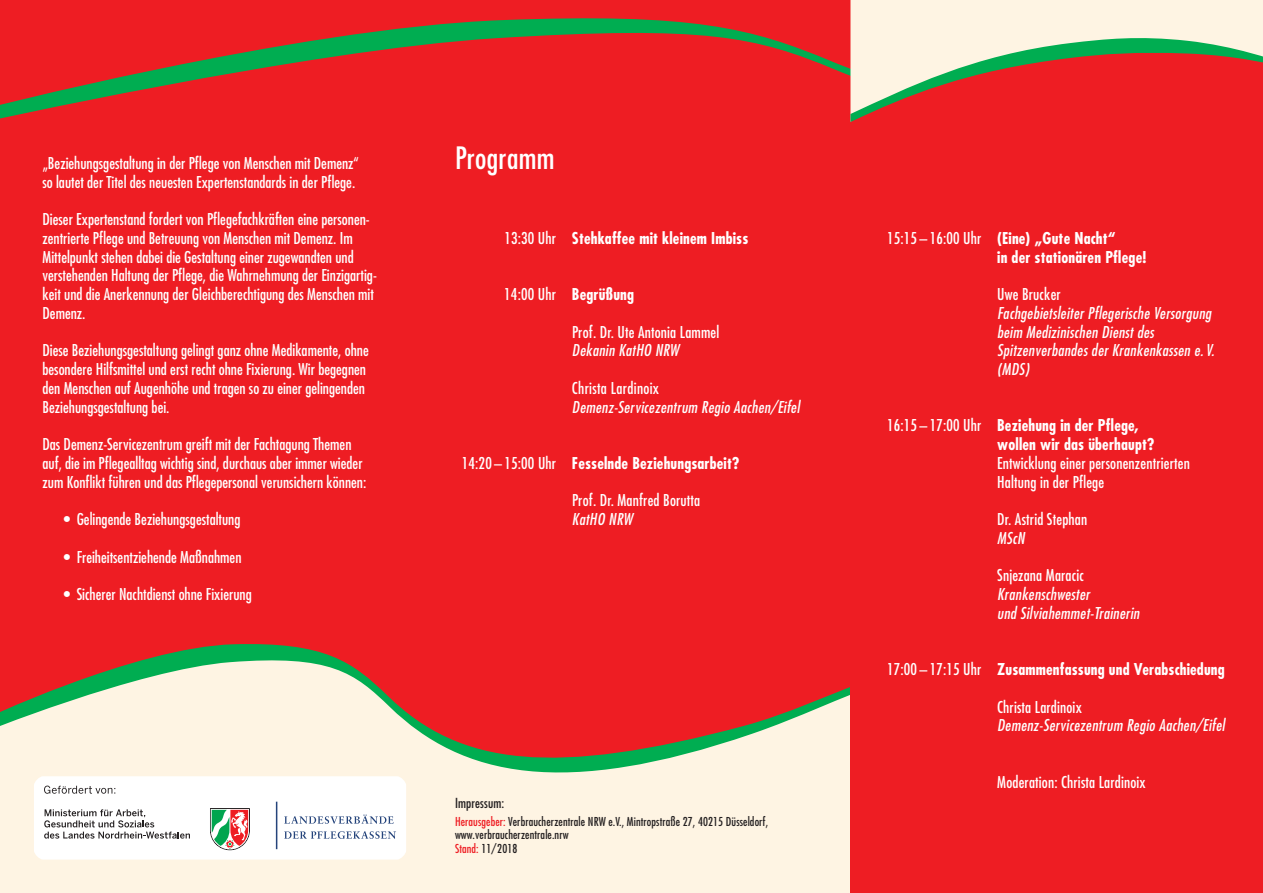
<style>
.page{position:relative;width:1263px;height:893px;background:#ee1d23}
.page>*{position:absolute;margin:0;border:0;box-sizing:border-box;transform-origin:0 0}
.t1{font:condensed 30px "Futura";letter-spacing:.01em;color:#fff}
.t2{font:condensed 15.9px/18.8px "Futura";color:#fff}
.t3{font:italic condensed 15.9px/18.8px "Futura";letter-spacing:.02em;color:#fff}
.t4{font:700 condensed 15.9px/18.8px "Futura";letter-spacing:.01em;color:#fff}
.t5{font:condensed 15.9px "Futura";letter-spacing:.02em;color:#fff}
.t6{font:condensed 13.5px "Futura";letter-spacing:.01em;color:#231f20}
.t7{font:condensed 12px/13.5px "Futura";letter-spacing:.01em;color:#231f20}
.s1{font-weight:400}
.s2{color:#ee1d23}
</style>
<div class="page">
<svg style="left:0;top:18px;width:850px;height:101px"></svg>
<div style="left:0;top:798px;width:850px;height:95px;background:#fef4e3"></div>
<svg style="left:0;top:644px;width:850px;height:154px"></svg>
<div style="left:850px;top:0;width:413px;height:35px;background:#fef4e3"></div>
<svg style="left:850px;top:35px;width:413px;height:87px"></svg>
<div style="left:34px;top:776px;width:372px;height:83px;background:#fff;border-radius:9px"></div>
<svg style="left:210px;top:808px;width:40px;height:42px"></svg>
<svg style="left:44px;top:809px;width:146px;height:30px"></svg>
<svg style="left:284px;top:814px;width:110px;height:10px"></svg>
<svg style="left:284px;top:831px;width:112px;height:8px"></svg>
<hr style="left:276px;top:802px;width:1px;height:47px;background:#25447b">
<svg style="left:44px;top:786px;width:71px;height:8px"></svg>
<p class="t2" style="left:43px;top:153px;width:318px">„Beziehungsgestaltung in der Pflege von Menschen mit Demenz“ so lautet der Titel des neuesten Expertenstandards in der Pflege.</p>
<p class="t2" style="left:43px;top:209px;width:336px">Dieser Expertenstand fordert von Pflegefachkräften eine personen&shy;zentrierte Pflege und Betreuung von Menschen mit Demenz. Im Mittelpunkt stehen dabei die Gestaltung einer zugewandten und verstehenden Haltung der Pflege, die Wahrnehmung der Einzigartig&shy;keit und die Anerkennung der Gleichberechtigung des Menschen mit Demenz.</p>
<p class="t2" style="left:43px;top:341px;width:328px">Diese Beziehungsgestaltung gelingt ganz ohne Medikamente, ohne besondere Hilfsmittel und erst recht ohne Fixierung. Wir begegnen den Menschen auf Augenhöhe und tragen so zu einer gelingenden Beziehungsgestaltung bei.</p>
<p class="t2" style="left:43px;top:434px;width:325px">Das Demenz-Servicezentrum greift mit der Fachtagung Themen auf, die im Pflegealltag wichtig sind, durchaus aber immer wieder zum Konflikt führen und das Pflegepersonal verunsichern können:</p>
<p class="t2" style="left:64px;top:509px;width:178px">• Gelingende Beziehungsgestaltung</p>
<p class="t2" style="left:64px;top:547px;width:179px">• Freiheitsentziehende Maßnahmen</p>
<p class="t2" style="left:64px;top:584px;width:190px">• Sicherer Nachtdienst ohne Fixierung</p>
<h1 class="t1" style="left:455px;top:139px;width:101px">Programm</h1>
<p class="t4" style="left:504px;top:228px;width:245px"><span class="s1">13:30 Uhr</span> Stehkaffee mit kleinem Imbiss</p>
<p class="t4" style="left:504px;top:285px;width:131px"><span class="s1">14:00 Uhr</span> Begrüßung</p>
<p class="t2" style="left:572px;top:322px;width:149px">Prof. Dr. Ute Antonia Lammel</p>
<p class="t3" style="left:572px;top:341px;width:109px">Dekanin KatHO NRW</p>
<p class="t5" style="left:572px;top:378px;width:89px">Christa Lardinoix</p>
<p class="t3" style="left:572px;top:397px;width:229px">Demenz-Servicezentrum Regio Aachen/Eifel</p>
<p class="t4" style="left:462px;top:453px;width:279px"><span class="s1">14:20 – 15:00 Uhr</span> Fesselnde Beziehungsarbeit?</p>
<p class="t2" style="left:572px;top:491px;width:130px">Prof. Dr. Manfred Borutta</p>
<p class="t3" style="left:572px;top:509px;width:62px">KatHO NRW</p>
<p class="t6" style="left:455px;top:794px;width:51px">Impressum:</p>
<p class="t7" style="left:455px;top:814px;width:315px"><span class="s2">Herausgeber:</span> Verbraucherzentrale NRW e.V., Mintropstraße 27, 40215 Düsseldorf, www.verbraucherzentrale.nrw<br><span class="s2">Stand:</span> 11/2018</p>
<p class="t4" style="left:997px;top:228px;width:151px;text-indent:-110px"><span class="s1">15:15 – 16:00 Uhr</span> (Eine) „Gute Nacht“<br>in der stationären Pflege!</p>
<p class="t2" style="left:997px;top:284px;width:65px">Uwe Brucker</p>
<p class="t3" style="left:997px;top:303px;width:219px">Fachgebietsleiter Pflegerische Versorgung beim Medizinischen Dienst des<br>Spitzenverbandes der Krankenkassen e.V. (MDS)</p>
<p class="t4" style="left:997px;top:416px;width:159px;text-indent:-110px"><span class="s1">16:15 – 17:00 Uhr</span> Beziehung in der Pflege, wollen wir das überhaupt?</p>
<p class="t2" style="left:997px;top:453px;width:194px">Entwicklung einer personenzentrierten<br>Haltung in der Pflege</p>
<p class="t2" style="left:997px;top:509px;width:91px">Dr. Astrid Stephan</p>
<p class="t3" style="left:997px;top:528px;width:29px">MScN</p>
<p class="t2" style="left:997px;top:566px;width:88px">Snjezana Maracic</p>
<p class="t3" style="left:997px;top:584px;width:144px">Krankenschwester<br>und Silviahemmet-Trainerin</p>
<p class="t4" style="left:887px;top:660px;width:339px"><span class="s1">17:00 – 17:15 Uhr</span> Zusammenfassung und Verabschiedung</p>
<p class="t2" style="left:997px;top:697px;width:86px">Christa Lardinoix</p>
<p class="t3" style="left:997px;top:716px;width:229px">Demenz-Servicezentrum Regio Aachen/Eifel</p>
<p class="t2" style="left:997px;top:772px;width:150px">Moderation: Christa Lardinoix</p>
</div>
